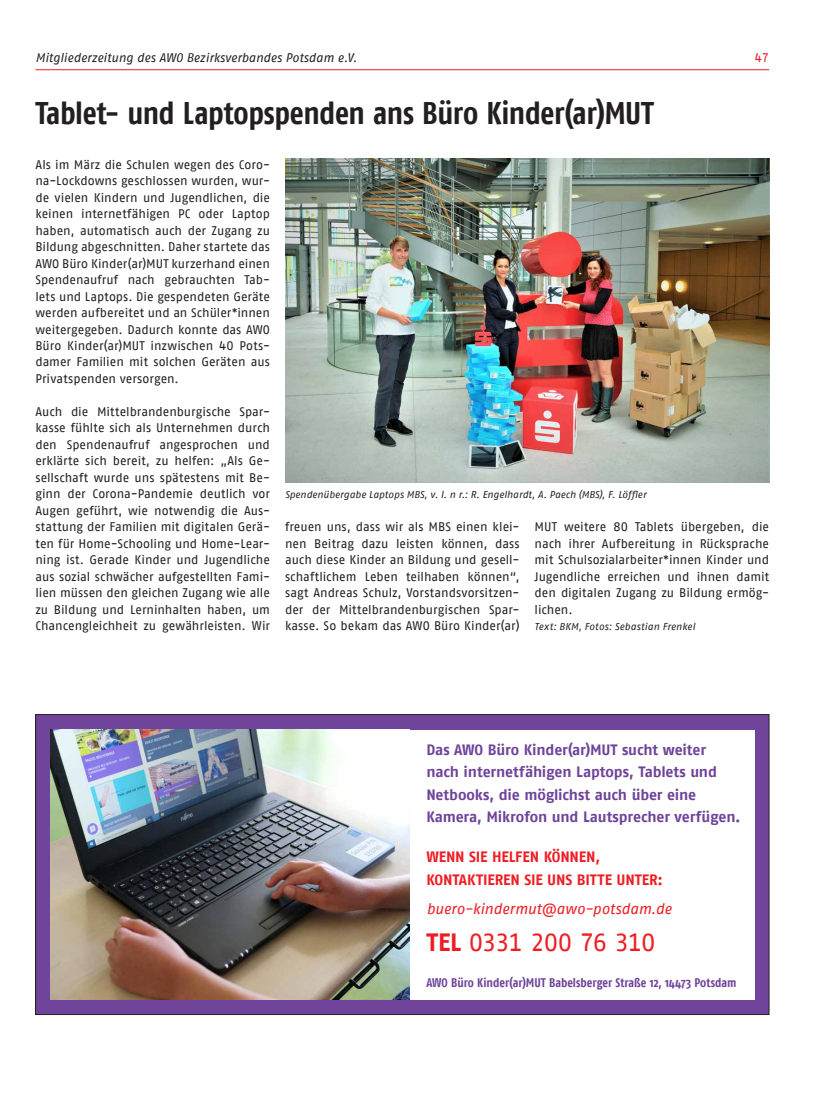
<style>
.page{position:relative;width:833px;height:1117px;background:#fff}
.page>*{position:absolute;margin:0;border:0;box-sizing:border-box;transform-origin:0 0}
.Unterüberschrift{font:700 31.25px "AWO Fago Cond";letter-spacing:-.01em;color:#231f20}
.Verfasser{font:25px "AWO Fago Office";letter-spacing:-.045em;color:#ee1d23}
.Verfasser-2{font:700 15px/22.5px "AWO Fago Office";letter-spacing:-.01em;color:#6f439a}
.Verfasser-3{font:700 15px "AWO Fago Office";letter-spacing:-.01em;color:#ee1d23}
.Verfasser-4{font:italic 15px "AWO Fago Office";letter-spacing:-.01em;color:#ee1d23}
.Verfasser-5{font:12.5px/16.5px "AWO Fago Office";letter-spacing:-.005em;color:#231f20;text-align:justify}
.Verfasser-6{font:700 12.5px "AWO Fago Cond";color:#6f439a}
.t1{font:italic 12.5px "AWO Fago Office";letter-spacing:-.005em;color:#231f20}
.t2{font:12.5px "AWO Fago Office";color:#ee1d23}
.Verfasser-7{font:italic 10px "AWO Fago Office";letter-spacing:.005em;color:#231f20}
.s1{font-weight:700}
</style>
<div class="page">
<div style="left:36px;top:714px;width:733px;height:300px;background:#70449b"></div>
<hr style="left:35px;top:69px;width:734px;height:1px;background:#ee1d23">
<img style="left:285px;top:159px;width:484px;height:323px">
<div style="left:395px;top:729px;width:359px;height:270px;background:#fff"></div>
<img style="left:50px;top:729px;width:360px;height:270px">
<p class="t1" style="left:35px;top:50px;width:323px">Mitgliederzeitung des AWO Bezirksverbandes Potsdam e.V.</p>
<p class="t2" style="left:754px;top:50px;width:16px">47</p>
<p class="Unterüberschrift" style="left:35px;top:95px;width:619px">Tablet- und Laptopspenden ans Büro Kinder(ar)MUT</p>
<p class="Verfasser-5" style="left:35px;top:156px;width:236px">Als im März die Schulen wegen des Coro&shy;na-Lockdowns geschlossen wurden, wur&shy;de vielen Kindern und Jugendlichen, die keinen internetfähigen PC oder Laptop haben, automatisch auch der Zugang zu Bildung abgeschnitten. Daher startete das AWO Büro Kinder(ar)MUT kurzerhand einen Spendenaufruf nach gebrauchten Tab&shy;lets und Laptops. Die gespendeten Geräte werden aufbereitet und an Schüler*innen weitergegeben. Dadurch konnte das AWO Büro Kinder(ar)MUT inzwischen 40 Pots&shy;damer Familien mit solchen Geräten aus Privatspenden versorgen.</p>
<p class="Verfasser-5" style="left:35px;top:403px;width:236px">Auch die Mittelbrandenburgische Spar&shy;kasse fühlte sich als Unternehmen durch den Spendenaufruf angesprochen und erklärte sich bereit, zu helfen: „Als Ge&shy;sellschaft wurde uns spätestens mit Be&shy;ginn der Corona-Pandemie deutlich vor Augen geführt, wie notwendig die Aus&shy;stattung der Familien mit digitalen Gerä&shy;ten für Home-Schooling und Home-Lear&shy;ning ist. Gerade Kinder und Jugendliche aus sozial schwächer aufgestellten Fami&shy;lien müssen den gleichen Zugang wie alle zu Bildung und Lerninhalten haben, um Chancengleichheit zu gewährleisten. Wir</p>
<p class="Verfasser-7" style="left:285px;top:489px;width:363px">Spendenübergabe Laptops MBS, v. l. n r.: R. Engelhardt, A. Paech (MBS), F. Löffler</p>
<p class="Verfasser-5" style="left:285px;top:518px;width:236px">freuen uns, dass wir als MBS einen klei&shy;nen Beitrag dazu leisten können, dass auch diese Kinder an Bildung und gesell&shy;schaftlichem Leben teilhaben können“, sagt Andreas Schulz, Vorstandsvorsitzen&shy;der der Mittelbrandenburgischen Spar&shy;kasse. So bekam das AWO Büro Kinder(ar)</p>
<p class="Verfasser-5" style="left:534px;top:518px;width:236px">MUT weitere 80 Tablets übergeben, die nach ihrer Aufbereitung in Rücksprache mit Schulsozialarbeiter*innen Kinder und Jugendliche erreichen und ihnen damit den digitalen Zugang zu Bildung ermög&shy;lichen.</p>
<p class="Verfasser-7" style="left:534px;top:621px;width:162px">Text: BKM, Fotos: Sebastian Frenkel</p>
<p class="Verfasser-2" style="left:426px;top:737px;width:316px">Das AWO Büro Kinder(ar)MUT sucht weiter nach internetfähigen Laptops, Tablets und Netbooks, die möglichst auch über eine Kamera, Mikrofon und Lautsprecher verfügen.</p>
<p class="Verfasser-3" style="left:426px;top:847px;width:175px">WENN SIE HELFEN KÖNNEN,</p>
<p class="Verfasser-3" style="left:426px;top:870px;width:238px">KONTAKTIEREN SIE UNS BITTE UNTER:</p>
<p class="Verfasser-4" style="left:426px;top:900px;width:247px">buero-kindermut@awo-potsdam.de</p>
<p class="Verfasser" style="left:426px;top:927px;width:231px"><span class="s1">TEL</span> 0331 200 76 310</p>
<p class="Verfasser-6" style="left:426px;top:975px;width:312px">AWO Büro Kinder(ar)MUT Babelsberger Straße 12, 14473 Potsdam</p>
</div>
